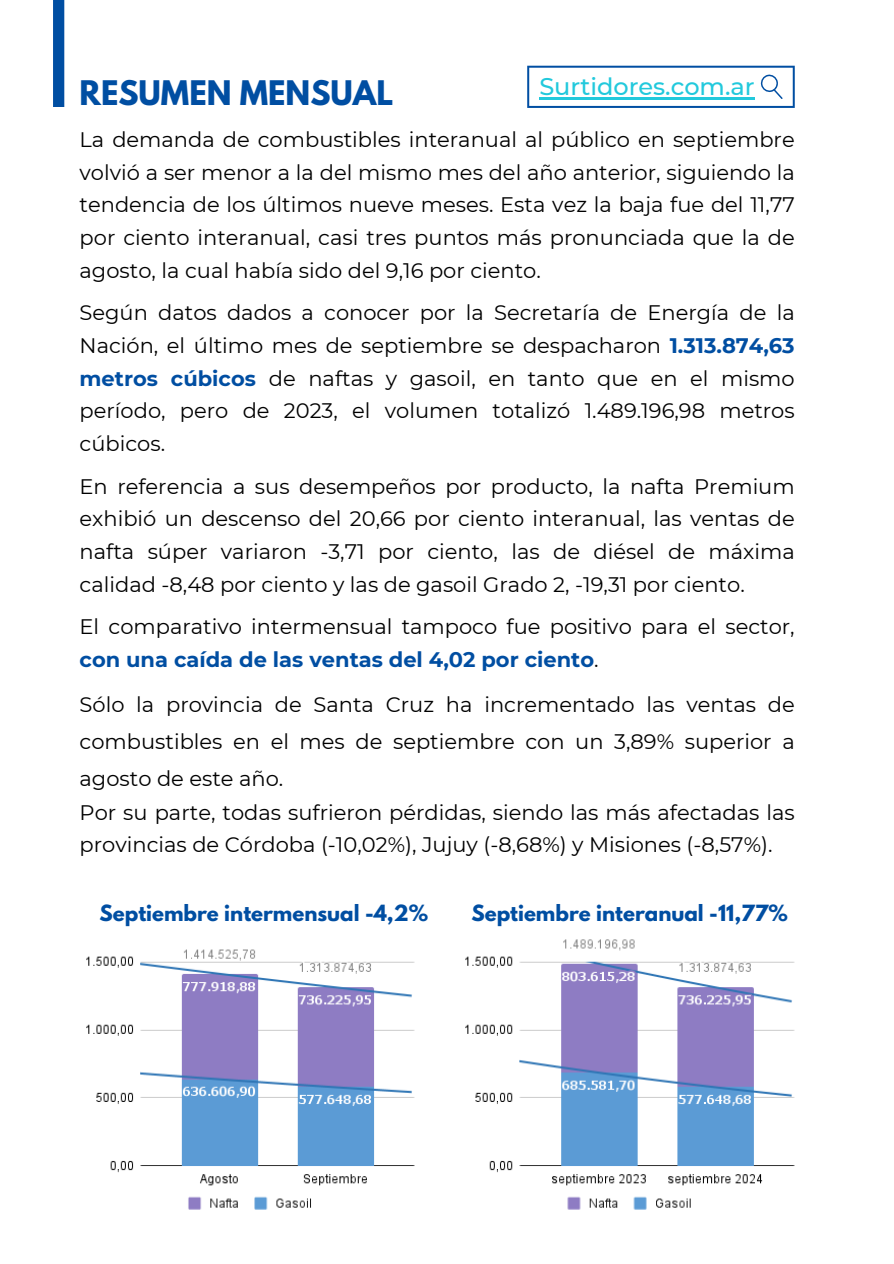
<style>
.page{position:relative;width:894px;height:1264px;background:#fff}
.page>*{position:absolute;margin:0;border:0;box-sizing:border-box;transform-origin:0 0}
.t1{font:700 30px "League Spartan";color:#004ea2}
.t2{font:500 24px "Montserrat";color:#22c9dc}
.t3{font:21px/32.7px "Montserrat";color:#000;text-align:justify}
.t4{font:700 19.8px "League Spartan";color:#004ea2}
.s1{font-weight:700;color:#004ea2}
</style>
<div class="page">
<div style="left:53px;top:0;width:11px;height:107px;background:#004ea2"></div>
<svg style="left:527px;top:66px;width:267px;height:42px"></svg>
<hr style="left:539px;top:97px;width:215px;height:2px;background:#22c9dc">
<img style="left:86px;top:949px;width:329px;height:261px">
<img style="left:465px;top:939px;width:330px;height:271px">
<h3 class="t1" style="left:80px;top:78px;width:315px">RESUMEN MENSUAL</h3>
<p class="t2" style="left:539px;top:71px;width:217px">Surtidores.com.ar</p>
<h1 class="t3" style="left:80px;top:123px;width:716px">La demanda de combustibles interanual al público en septiembre volvió a ser menor a la del mismo mes del año anterior, siguiendo la tendencia de los últimos nueve meses. Esta vez la baja fue del 11,77 por ciento interanual, casi tres puntos más pronunciada que la de agosto, la cual había sido del 9,16 por ciento.</h1>
<p class="t3" style="left:80px;top:296px;width:716px">Según datos dados a conocer por la Secretaría de Energía de la Nación, el último mes de septiembre se despacharon <span class="s1">1.313.874,63 metros cúbicos</span> de naftas y gasoil, en tanto que en el mismo período, pero de 2023, el volumen totalizó 1.489.196,98 metros cúbicos.</p>
<h2 class="t3" style="left:80px;top:470px;width:716px">En referencia a sus desempeños por producto, la nafta Premium exhibió un descenso del 20,66 por ciento interanual, las ventas de nafta súper variaron -3,71 por ciento, las de diésel de máxima calidad -8,48 por ciento y las de gasoil Grado 2, -19,31 por ciento.</h2>
<p class="t3" style="left:80px;top:610px;width:716px">El comparativo intermensual tampoco fue positivo para el sector, <span class="s1">con una caída de las ventas del 4,02 por ciento</span>.</p>
<p class="t3" style="left:80px;top:686px;width:716px;line-height:37.2px">Sólo la provincia de Santa Cruz ha incrementado las ventas de combustibles en el mes de septiembre con un 3,89% superior a agosto de este año.</p>
<p class="t3" style="left:80px;top:797px;width:716px;line-height:31.5px">Por su parte, todas sufrieron pérdidas, siendo las más afectadas las provincias de Córdoba (-10,02%), Jujuy (-8,68%) y Misiones (-8,57%).</p>
<p class="t4" style="left:100px;top:903px;width:330px">Septiembre intermensual -4,2%</p>
<h3 class="t4" style="left:471px;top:903px;width:318px">Septiembre interanual -11,77%</h3>
</div>
